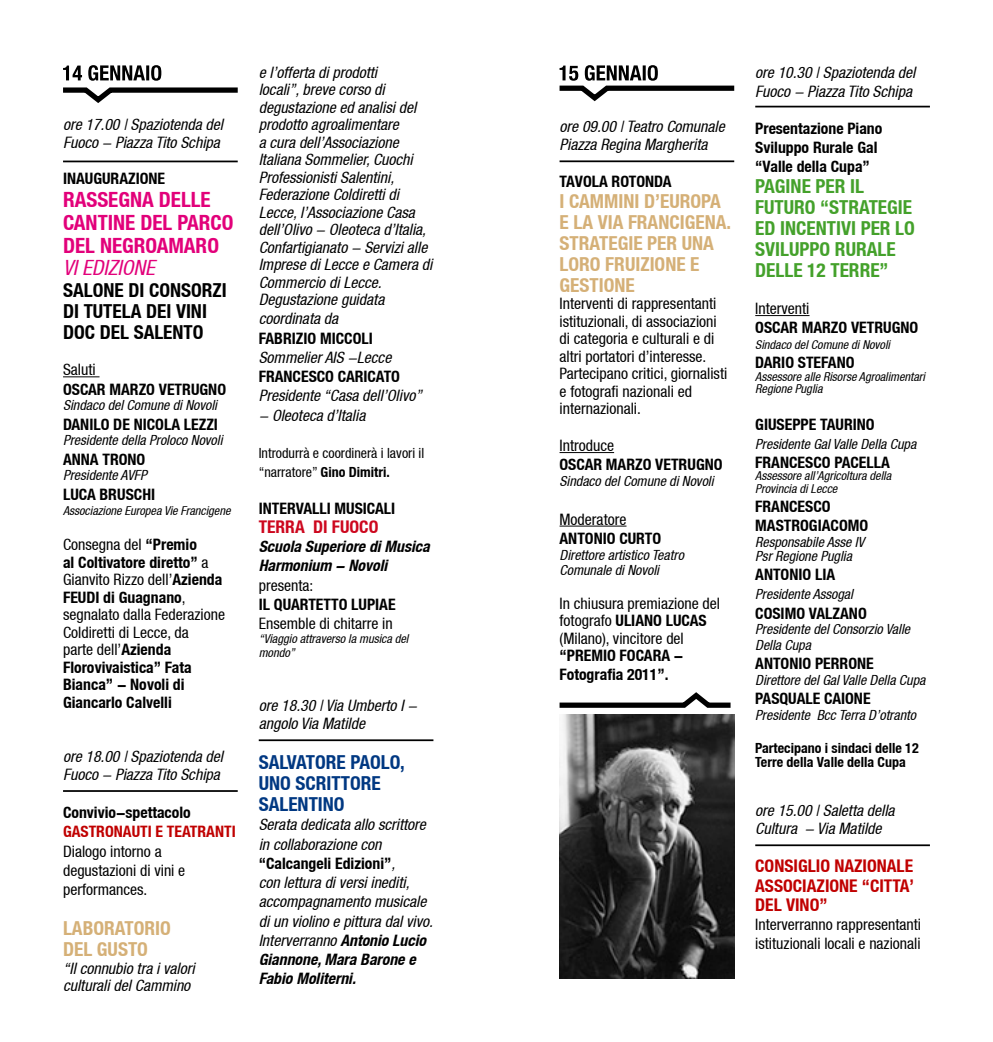
<style>
.page{position:relative;width:993px;height:1042px;background:#fff}
.page>*{position:absolute;margin:0;border:0;box-sizing:border-box;transform-origin:0 0}
.t1{font:700 condensed 21px/22.8px "Helvetica Neue LT";color:#e2007a}
.t2{font:italic condensed 21px "Helvetica Neue LT";color:#e2007a}
.t3{font:700 condensed 19.25px/21px "Helvetica Neue LT";color:#d5b077}
.t4{font:700 condensed 19.25px/21px "Helvetica Neue LT";color:#44a12b}
.t5{font:700 condensed 19.25px/21px "Helvetica Neue LT";color:#000}
.t6{font:700 condensed 19.25px/21px "Helvetica Neue LT";color:#003882}
.t7{font:700 condensed 17.5px/19.2px "Helvetica Neue LT";color:#c00000;text-align:justify}
.t8{font:700 condensed 17.5px "Helvetica Neue LT";color:#cd071e}
.t9{font:italic condensed 15.75px/17.5px "Helvetica Neue LT";color:#000}
.t10{font:700 condensed 15.75px/17.5px "Helvetica Neue LT";color:#000}
.t11{font:condensed 15.75px/17.5px "Helvetica Neue LT";color:#000}
.t12{font:italic 700 condensed 15.75px/19.2px "Helvetica Neue LT";color:#000}
.t13{font:700 condensed 15.75px "Helvetica Neue LT";color:#c00000}
.t14{font:italic condensed 14px/15.8px "Helvetica Neue LT";color:#000}
.t15{font:condensed 14px/19.2px "Helvetica Neue LT";color:#000}
.t16{font:700 condensed 14px/14px "Helvetica Neue LT";color:#000}
.t17{font:italic condensed 12.25px/12.2px "Helvetica Neue LT";color:#000}
.s1{font-weight:400}
.s2{font-weight:700}
.s3{font-weight:700;font-style:normal}
</style>
<div class="page">
<hr style="left:63px;top:161px;width:175px;height:1px;background:#000">
<hr style="left:63px;top:376px;width:36px;height:1px;background:#000">
<hr style="left:63px;top:790px;width:175px;height:2px;background:#000">
<hr style="left:259px;top:739px;width:174px;height:2px;background:#000">
<hr style="left:559px;top:160px;width:175px;height:2px;background:#000">
<hr style="left:559px;top:452px;width:55px;height:1px;background:#000">
<hr style="left:559px;top:526px;width:67px;height:1px;background:#000">
<hr style="left:755px;top:106px;width:174px;height:1px;background:#000">
<hr style="left:755px;top:315px;width:54px;height:1px;background:#000">
<hr style="left:755px;top:844px;width:174px;height:2px;background:#000">
<img style="left:559px;top:714px;width:175px;height:265px">
<svg style="left:559px;top:692px;width:172px;height:16px"></svg>
<svg style="left:559px;top:65px;width:176px;height:37px"></svg>
<svg style="left:63px;top:65px;width:175px;height:38px"></svg>
<p class="t9" style="left:63px;top:116px;width:161px">ore 17.00 | Spaziotenda del<br>Fuoco - Piazza Tito Schipa</p>
<p class="t10" style="left:63px;top:170px;width:104px">INAUGURAZIONE</p>
<h1 class="t1" style="left:63px;top:188px;width:172px">RASSEGNA DELLE<br>CANTINE DEL PARCO<br>DEL NEGROAMARO</h1>
<h1 class="t2" style="left:63px;top:256px;width:93px">VI EDIZIONE</h1>
<p class="t5" style="left:63px;top:279px;width:165px">SALONE DI CONSORZI<br>DI TUTELA DEI VINI<br>DOC DEL SALENTO</p>
<p class="t11" style="left:63px;top:361px;width:34px">Saluti</p>
<p class="t10" style="left:63px;top:380px;width:164px">OSCAR MARZO VETRUGNO</p>
<p class="t14" style="left:63px;top:397px;width:155px">Sindaco del Comune di Novoli</p>
<p class="t10" style="left:63px;top:415px;width:156px">DANILO DE NICOLA LEZZI</p>
<p class="t14" style="left:63px;top:432px;width:161px">Presidente della Proloco Novoli</p>
<p class="t10" style="left:63px;top:450px;width:84px">ANNA TRONO</p>
<p class="t14" style="left:63px;top:467px;width:85px">Presidente AVFP</p>
<p class="t10" style="left:63px;top:485px;width:94px">LUCA BRUSCHI</p>
<p class="t17" style="left:63px;top:505px;width:169px">Associazione Europea Vie Francigene</p>
<p class="t10" style="left:63px;top:536px;width:163px"><span class="s1">Consegna del</span> “Premio<br>al Coltivatore diretto” <span class="s1">a<br>Gianvito Rizzo dell’</span>Azienda<br>FEUDI di Guagnano<span class="s1">, segnalato dalla Federazione<br>Coldiretti di Lecce, da<br>parte dell’</span>Azienda<br>Florovivaistica” Fata<br>Bianca” - Novoli di<br>Giancarlo Calvelli</p>
<p class="t9" style="left:63px;top:747px;width:161px">ore 18.00 | Spaziotenda del<br>Fuoco - Piazza Tito Schipa</p>
<p class="t10" style="left:63px;top:803px;width:129px">Convivio-spettacolo</p>
<p class="t13" style="left:63px;top:822px;width:174px">GASTRONAUTI E TEATRANTI</p>
<p class="t11" style="left:63px;top:841px;width:124px;line-height:19.2px">Dialogo intorno a degustazioni di vini e performances.</p>
<p class="t3" style="left:63px;top:918px;width:109px">LABORATORIO<br>DEL GUSTO</p>
<p class="t9" style="left:63px;top:959px;width:133px">“Il connubio tra i valori culturali del Cammino</p>
<p class="t9" style="left:259px;top:63px;width:175px">e l’offerta di prodotti<br>locali”, breve corso di degustazione ed analisi del prodotto agroalimentare<br>a cura dell’Associazione<br>Italiana Sommelier, Cuochi<br>Professionisti Salentini,<br>Federazione Coldiretti di<br>Lecce, l’Associazione Casa dell’Olivo - Oleoteca d’Italia,<br>Confartigianato - Servizi alle<br>Imprese di Lecce e Camera di<br>Commercio di Lecce.<br>Degustazione guidata</p>
<p class="t9" style="left:259px;top:310px;width:81px">coordinata da</p>
<p class="t10" style="left:259px;top:329px;width:115px">FABRIZIO MICCOLI</p>
<p class="t9" style="left:259px;top:348px;width:134px">Sommelier AIS -Lecce</p>
<p class="t10" style="left:259px;top:368px;width:143px">FRANCESCO CARICATO</p>
<p class="t9" style="left:259px;top:387px;width:164px">Presidente “Casa dell’Olivo”</p>
<p class="t9" style="left:259px;top:406px;width:108px">- Oleoteca d’Italia</p>
<p class="t15" style="left:259px;top:443px;width:167px">Introdurrà e coordinerà i lavori il “narratore” <span class="s2">Gino Dimitri.</span></p>
<p class="t10" style="left:259px;top:499px;width:138px">INTERVALLI MUSICALI</p>
<p class="t8" style="left:259px;top:516px;width:121px">TERRA DI FUOCO</p>
<p class="t12" style="left:259px;top:537px;width:172px">Scuola Superiore di Musica<br>Harmonium - Novoli</p>
<p class="t11" style="left:259px;top:576px;width:56px">presenta:</p>
<p class="t10" style="left:259px;top:595px;width:33px">Il Quartetto</p>
<p class="t10" style="left:351px;top:595px;width:16px">Lupiae</p>
<p class="t11" style="left:259px;top:614px;width:135px">Ensemble di chitarre in</p>
<p class="t17" style="left:259px;top:632px;width:151px;line-height:14px">“Viaggio attraverso la musica del mondo”</p>
<p class="t9" style="left:259px;top:697px;width:159px">ore 18.30 | Via Umberto I - angolo Via Matilde</p>
<p class="t6" style="left:259px;top:751px;width:147px">SALVATORE PAOLO,<br>UNO SCRITTORE<br>SALENTINO</p>
<p class="t9" style="left:259px;top:815px;width:175px;line-height:19.2px">Serata dedicata allo scrittore in collaborazione con <span class="s3">“Calcangeli Edizioni”</span>,<br>con lettura di versi inediti, accompagnamento musicale di un violino e pittura dal vivo.<br>Interverranno <span class="s2">Antonio Lucio<br>Giannone, Mara Barone e<br>Fabio Moliterni.</span></p>
<p class="t9" style="left:559px;top:118px;width:167px">ore 09.00 | Teatro Comunale<br>Piazza Regina Margherita</p>
<p class="t10" style="left:559px;top:172px;width:17px">Tavola</p>
<p class="t10" style="left:611px;top:172px;width:19px">Rotonda</p>
<p class="t3" style="left:559px;top:190px;width:173px">I CAMMINI D’EUROPA<br>E LA VIA FRANCIGENA.<br>STRATEGIE PER UNA<br>LORO FRUIZIONE E<br>GESTIONE</p>
<p class="t11" style="left:559px;top:295px;width:169px">Interventi di rappresentanti istituzionali, di associazioni di categoria e culturali e di altri portatori d’interesse.<br>Partecipano critici, giornalisti e fotografi nazionali ed internazionali.</p>
<p class="t11" style="left:559px;top:436px;width:56px">Introduce</p>
<p class="t10" style="left:559px;top:456px;width:164px">OSCAR MARZO VETRUGNO</p>
<p class="t14" style="left:559px;top:473px;width:155px">Sindaco del Comune di Novoli</p>
<p class="t11" style="left:559px;top:510px;width:68px">Moderatore</p>
<p class="t10" style="left:559px;top:529px;width:103px">ANTONIO CURTO</p>
<p class="t14" style="left:559px;top:546px;width:126px">Direttore artistico Teatro<br>Comunale di Novoli</p>
<p class="t11" style="left:559px;top:594px;width:162px">In chiusura premiazione del fotografo <span class="s2">ULIANO LUCAS </span>(Milano), vincitore del</p>
<p class="t10" style="left:559px;top:645px;width:125px;line-height:19.2px">“PREMIO FOCARA -<br>Fotografia 2011”.</p>
<p class="t9" style="left:755px;top:62px;width:161px;line-height:19.2px">ore 10.30 | Spaziotenda del<br>Fuoco - Piazza Tito Schipa</p>
<p class="t10" style="left:755px;top:118px;width:129px;line-height:19.2px">Presentazione Piano<br>Sviluppo Rurale Gal “Valle della Cupa”</p>
<p class="t4" style="left:755px;top:176px;width:161px">PAGINE PER IL<br>FUTURO “STRATEGIE<br>ED INCENTIVI PER LO<br>SVILUPPO RURALE<br>DELLE 12 TERRE”</p>
<p class="t11" style="left:755px;top:300px;width:56px">Interventi</p>
<p class="t10" style="left:755px;top:319px;width:164px">OSCAR MARZO VETRUGNO</p>
<p class="t17" style="left:755px;top:338px;width:136px">Sindaco del Comune di Novoli</p>
<p class="t10" style="left:755px;top:354px;width:101px">DARIO STEFANO</p>
<p class="t17" style="left:755px;top:370px;width:171px">Assessore alle Risorse Agroalimentari<br>Regione Puglia</p>
<p class="t10" style="left:755px;top:415px;width:121px">GIUSEPPE TAURINO</p>
<p class="t14" style="left:755px;top:436px;width:162px">Presidente Gal Valle Della Cupa</p>
<p class="t10" style="left:755px;top:453px;width:136px">FRANCESCO PACELLA</p>
<p class="t17" style="left:755px;top:470px;width:137px">Assessore all’Agricoltura della<br>Provincia di Lecce</p>
<p class="t10" style="left:755px;top:496px;width:114px;line-height:19.2px">FRANCESCO<br>MASTROGIACOMO</p>
<p class="t14" style="left:755px;top:535px;width:110px;line-height:14px">Responsabile Asse IV<br>Psr Regione Puglia</p>
<p class="t10" style="left:755px;top:565px;width:81px">ANTONIO LIA</p>
<p class="t14" style="left:755px;top:586px;width:99px">Presidente Assogal</p>
<p class="t10" style="left:755px;top:604px;width:113px">COSIMO VALZANO</p>
<p class="t14" style="left:755px;top:621px;width:156px">Presidente del Consorzio Valle<br>Della Cupa</p>
<p class="t10" style="left:755px;top:655px;width:120px">ANTONIO PERRONE</p>
<p class="t14" style="left:755px;top:672px;width:171px">Direttore del Gal Valle Della Cupa</p>
<p class="t10" style="left:755px;top:690px;width:117px">PASQUALE CAIONE</p>
<p class="t14" style="left:755px;top:707px;width:162px">Presidente Bcc Terra D’otranto</p>
<p class="t16" style="left:755px;top:741px;width:165px">Partecipano i sindaci delle 12<br>Terre della Valle della Cupa</p>
<p class="t9" style="left:755px;top:802px;width:141px">ore 15.00 | Saletta della<br>Cultura - Via Matilde</p>
<p class="t7" style="left:755px;top:856px;width:160px">CONSIGLIO NAZIONALE ASSOCIAZIONE “CITTA’ DEL VINO”</p>
<p class="t11" style="left:755px;top:915px;width:167px;line-height:19.2px">Interverranno rappresentanti istituzionali locali e nazionali</p>
</div>
